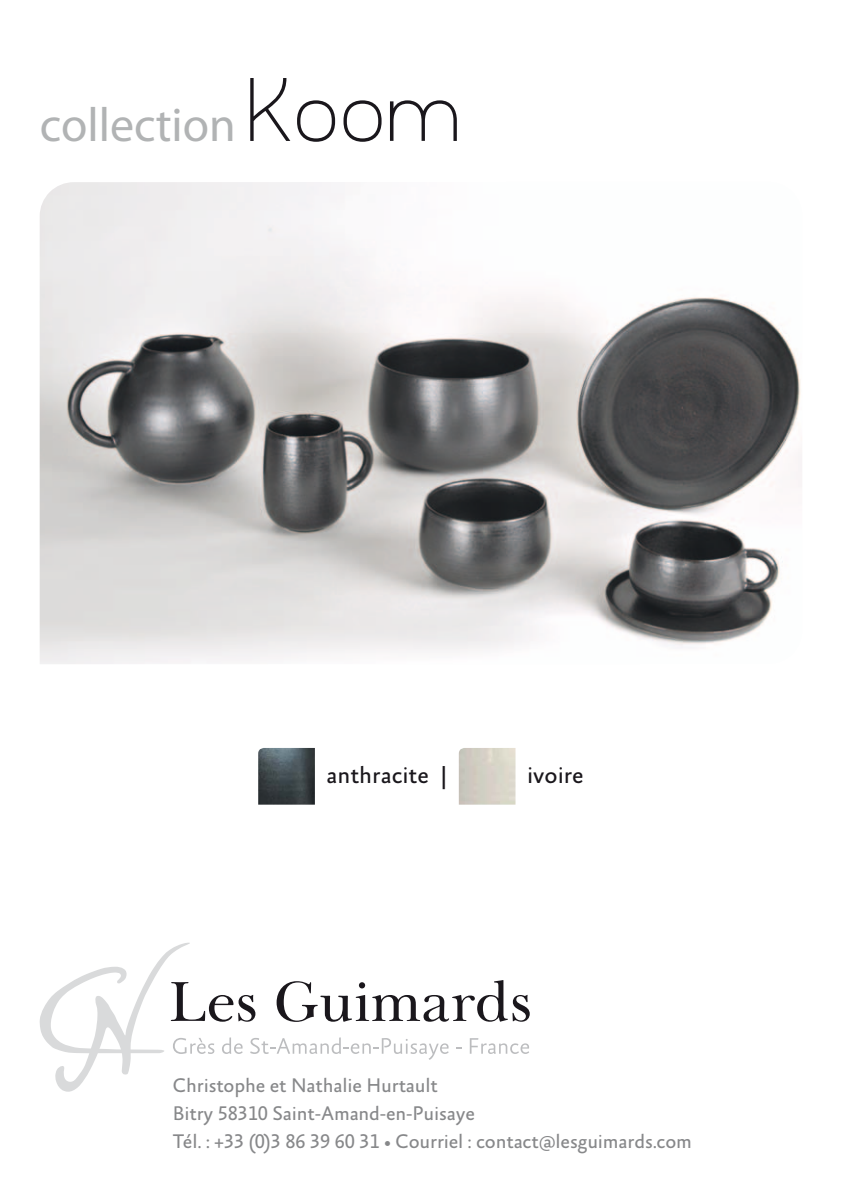
<style>
.page{position:relative;width:842px;height:1191px;background:#fff}
.page>*{position:absolute;margin:0;border:0;box-sizing:border-box;transform-origin:0 0}
.t1{font:48px "Myriad Pro";color:#b1b3b4}
.t2{font:24px "Absara Sans TF";color:#1a171c}
.t3{font:20px/28px "Absara Sans TF";letter-spacing:-.01em;color:#87888a}
.s1{font-family:"Charifa Sans";font-weight:100;font-size:84px;color:#1a171c}
</style>
<div class="page">
<img style="left:40px;top:182px;width:762px;height:482px">
<img style="left:258px;top:748px;width:57px;height:56px">
<svg style="left:40px;top:942px;width:490px;height:149px"></svg>
<h1 class="t1" style="left:40px;top:95px;width:423px">collection <span class="s1">Koom</span></h1>
<p class="t2" style="left:326px;top:762px;width:122px">anthracite |</p>
<p class="t2" style="left:527px;top:762px;width:58px">ivoire</p>
<p class="t3" style="left:173px;top:1072px;width:521px">Christophe et Nathalie Hurtault<br>Bitry 58310 Saint-Amand-en-Puisaye<br>Tél. : +33 (0)3 86 39 60 31 • Courriel : contact@lesguimards.com</p>
</div>
